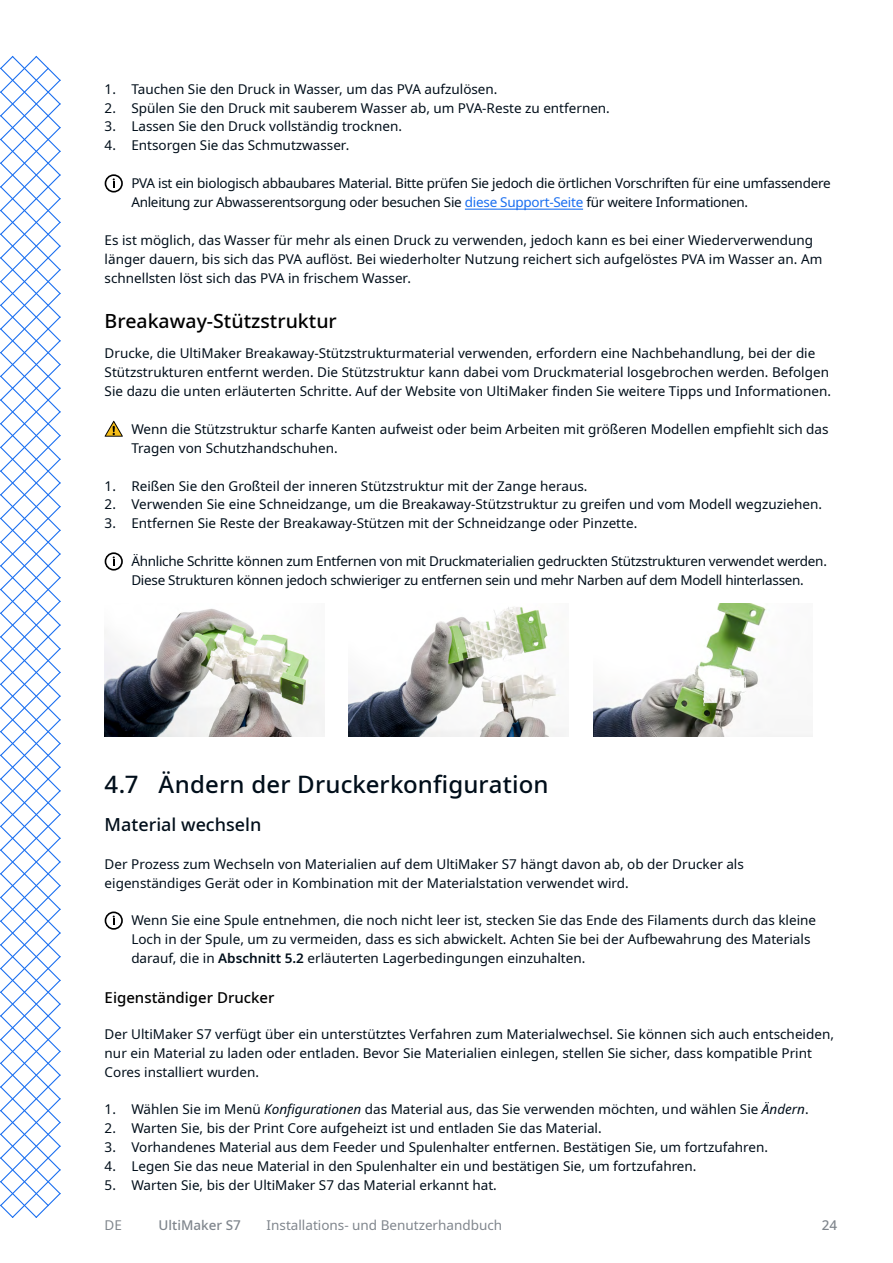
<style>
.page{position:relative;width:893px;height:1263px;background:#fff}
.page>*{position:absolute;margin:0;border:0;box-sizing:border-box;transform-origin:0 0}
.t1{font:500 24px "Noto Sans";letter-spacing:.005em;color:#000e1a}
.t2{font:500 19.5px "Noto Sans";color:#000}
.t3{font:500 18px "Noto Sans";color:#000e1a}
.t4{font:500 15px "Noto Sans";color:#000}
.t5{font:13.5px/18.9px "Noto Sans";color:#000e1a}
.t6{font:13.5px/18.9px "Noto Sans";letter-spacing:-.02em;color:#000e1a}
.t7{font:13.5px "Noto Sans";color:#80868d}
.t8{font:500 13.5px "Noto Sans";color:#80868d}
.s1{color:#196ef0}
.s2{font-weight:600}
.s3{font-style:italic}
</style>
<div class="page">
<svg style="left:0;top:56px;width:61px;height:1162px"></svg>
<svg style="left:105px;top:174px;width:18px;height:19px"></svg>
<svg style="left:105px;top:421px;width:18px;height:16px"></svg>
<svg style="left:105px;top:552px;width:18px;height:19px"></svg>
<img style="left:105px;top:609px;width:219px;height:127px">
<img style="left:349px;top:607px;width:219px;height:129px">
<img style="left:593px;top:604px;width:220px;height:132px">
<svg style="left:105px;top:911px;width:18px;height:19px"></svg>
<hr style="left:465px;top:209px;width:118px;height:1px;background:#196ef0">
<p class="t5" style="left:105px;top:80px;width:394px">1. Tauchen Sie den Druck in Wasser, um das PVA aufzulösen.</p>
<p class="t5" style="left:105px;top:98px;width:507px">2. Spülen Sie den Druck mit sauberem Wasser ab, um PVA-Reste zu entfernen.</p>
<p class="t5" style="left:105px;top:117px;width:299px">3. Lassen Sie den Druck vollständig trocknen.</p>
<p class="t5" style="left:105px;top:136px;width:246px">4. Entsorgen Sie das Schmutzwasser.</p>
<p class="t6" style="left:131px;top:174px;width:701px">PVA ist ein biologisch abbaubares Material. Bitte prüfen Sie jedoch die örtlichen Vorschriften für eine umfassendere<br>Anleitung zur Abwasserentsorgung oder besuchen Sie <span class="s1">diese Support-Seite</span> für weitere Informationen.</p>
<p class="t5" style="left:105px;top:231px;width:719px">Es ist möglich, das Wasser für mehr als einen Druck zu verwenden, jedoch kann es bei einer Wiederverwendung länger dauern, bis sich das PVA auflöst. Bei wiederholter Nutzung reichert sich aufgelöstes PVA im Wasser an. Am schnellsten löst sich das PVA in frischem Wasser.</p>
<h2 class="t2" style="left:105px;top:307px;width:234px">Breakaway-Stützstruktur</h2>
<p class="t5" style="left:105px;top:344px;width:728px">Drucke, die UltiMaker Breakaway-Stützstrukturmaterial verwenden, erfordern eine Nachbehandlung, bei der die<br>Stützstrukturen entfernt werden. Die Stützstruktur kann dabei vom Druckmaterial losgebrochen werden. Befolgen<br>Sie dazu die unten erläuterten Schritte. Auf der Website von UltiMaker finden Sie weitere Tipps und Informationen.</p>
<p class="t5" style="left:131px;top:420px;width:699px">Wenn die Stützstruktur scharfe Kanten aufweist oder beim Arbeiten mit größeren Modellen empfiehlt sich das<br>Tragen von Schutzhandschuhen.</p>
<p class="t5" style="left:105px;top:476px;width:484px">1. Reißen Sie den Großteil der inneren Stützstruktur mit der Zange heraus.</p>
<p class="t5" style="left:105px;top:495px;width:719px">2. Verwenden Sie eine Schneidzange, um die Breakaway-Stützstruktur zu greifen und vom Modell wegzuziehen.</p>
<p class="t5" style="left:105px;top:514px;width:534px">3. Entfernen Sie Reste der Breakaway-Stützen mit der Schneidzange oder Pinzette.</p>
<p class="t6" style="left:131px;top:552px;width:697px">Ähnliche Schritte können zum Entfernen von mit Druckmaterialien gedruckten Stützstrukturen verwendet werden.<br>Diese Strukturen können jedoch schwieriger zu entfernen sein und mehr Narben auf dem Modell hinterlassen.</p>
<h1 class="t1" style="left:105px;top:767px;width:445px">4.7 Ändern der Druckerkonfiguration</h1>
<h3 class="t3" style="left:105px;top:812px;width:158px">Material wechseln</h3>
<p class="t5" style="left:105px;top:854px;width:641px">Der Prozess zum Wechseln von Materialien auf dem UltiMaker S7 hängt davon ab, ob der Drucker als eigenständiges Gerät oder in Kombination mit der Materialstation verwendet wird.</p>
<p class="t5" style="left:131px;top:911px;width:686px">Wenn Sie eine Spule entnehmen, die noch nicht leer ist, stecken Sie das Ende des Filaments durch das kleine<br>Loch in der Spule, um zu vermeiden, dass es sich abwickelt. Achten Sie bei der Aufbewahrung des Materials darauf, die in <span class="s2">Abschnitt 5.2</span> erläuterten Lagerbedingungen einzuhalten.</p>
<p class="t4" style="left:105px;top:987px;width:171px">Eigenständiger Drucker</p>
<p class="t5" style="left:105px;top:1025px;width:731px">Der UltiMaker S7 verfügt über ein unterstütztes Verfahren zum Materialwechsel. Sie können sich auch entscheiden, nur ein Material zu laden oder entladen. Bevor Sie Materialien einlegen, stellen Sie sicher, dass kompatible Print<br>Cores installiert wurden.</p>
<p class="t5" style="left:105px;top:1100px;width:706px">1. Wählen Sie im Menü <span class="s3">Konfigurationen</span> das Material aus, das Sie verwenden möchten, und wählen Sie <span class="s3">Ändern</span>.</p>
<p class="t5" style="left:105px;top:1119px;width:498px">2. Warten Sie, bis der Print Core aufgeheizt ist und entladen Sie das Material.</p>
<p class="t5" style="left:105px;top:1138px;width:665px">3. Vorhandenes Material aus dem Feeder und Spulenhalter entfernen. Bestätigen Sie, um fortzufahren.</p>
<p class="t5" style="left:105px;top:1157px;width:593px">4. Legen Sie das neue Material in den Spulenhalter ein und bestätigen Sie, um fortzufahren.</p>
<p class="t5" style="left:105px;top:1176px;width:394px">5. Warten Sie, bis der UltiMaker S7 das Material erkannt hat.</p>
<p class="t7" style="left:105px;top:1216px;width:19px">DE</p>
<p class="t8" style="left:159px;top:1216px;width:84px">UltiMaker S7</p>
<p class="t7" style="left:267px;top:1216px;width:237px">Installations- und Benutzerhandbuch</p>
<p class="t8" style="left:822px;top:1216px;width:17px">24</p>
</div>
